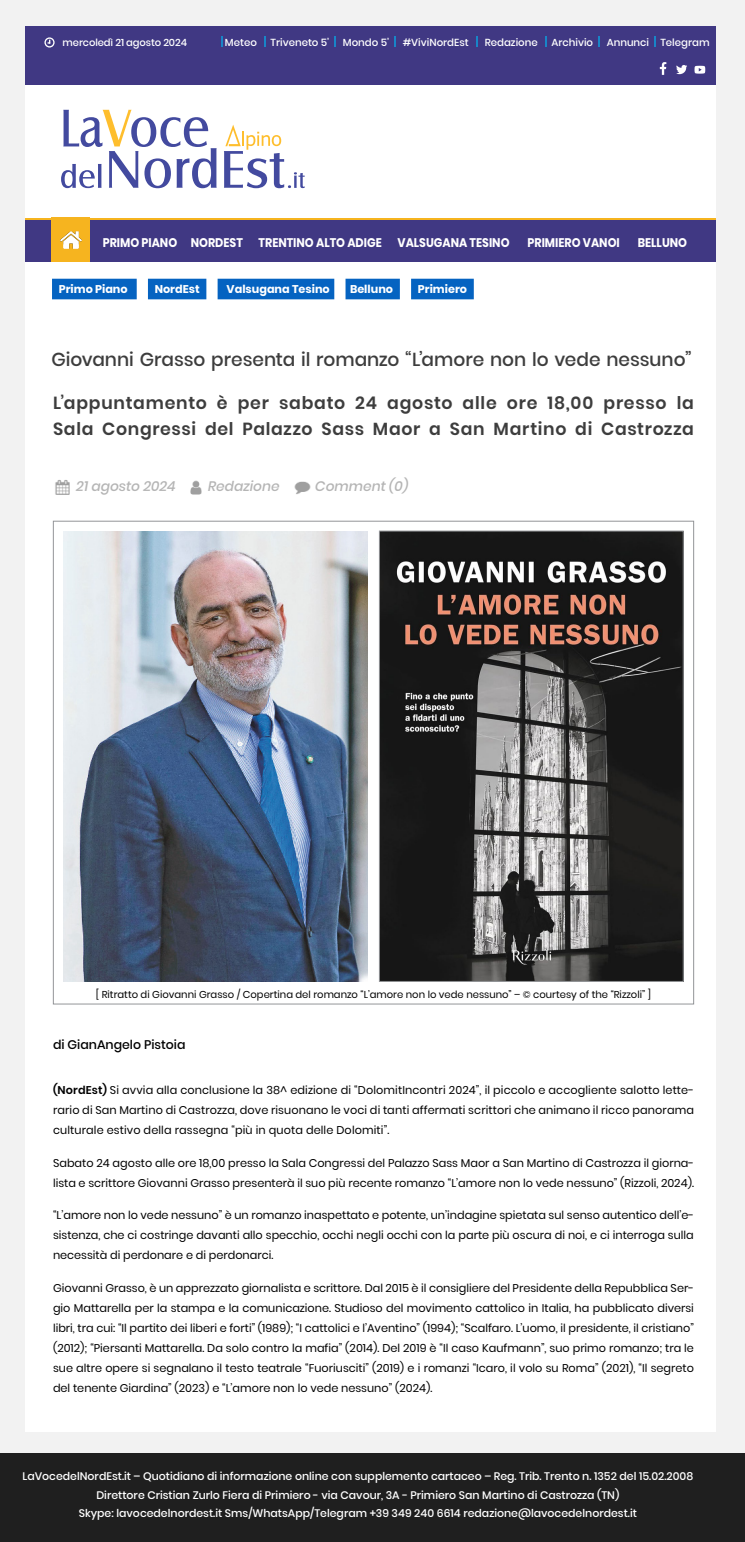
<style>
.page{position:relative;width:745px;height:1542px;background:#fff}
.page>*{position:absolute;margin:0;border:0;box-sizing:border-box;transform-origin:0 0}
.t1{font:500 18.75px "Poppins";color:#3d3d3d}
.t2{font:600 17.5px/25.8px "Poppins";letter-spacing:.04em;color:#3d3d3d}
.t3{font:italic 500 13.75px "Poppins";color:#b5b5b5}
.t4{font:700 12.5px "Poppins";color:#fff;scale:.9 1}
.t5{font:500 12.5px "Poppins";color:#000}
.t6{font:11.25px/20px "Poppins";color:#000;text-align:justify}
.t7{font:700 11.25px "Poppins";color:#fff}
.t8{font:500 10.88px/18.5px "Poppins";color:#fff;text-align:center}
.t9{font:500 10.25px "Poppins";color:#fff}
.t10{font:10px "Poppins";color:#000}
.t11{font:500 10px "Poppins";letter-spacing:-.01em;color:#fff}
.s1{font-weight:600}
</style>
<div class="page">
<div style="left:24px;top:218px;width:695px;height:32px;background:#f6b41f"></div>
<div style="left:24px;top:220px;width:695px;height:42px;background:#403883"></div>
<div style="left:0;top:0;width:744px;height:57px;background:#f2f2f2"></div>
<div style="left:24px;top:27px;width:695px;height:58px;background:#403883"></div>
<div style="left:716px;top:0;width:28px;height:1541px;background:#f2f2f2"></div>
<div style="left:0;top:0;width:24px;height:1541px;background:#f2f2f2"></div>
<img style="left:55px;top:480px;width:15px;height:15px">
<img style="left:190px;top:480px;width:12px;height:15px">
<img style="left:294px;top:481px;width:17px;height:13px">
<svg style="left:61px;top:110px;width:155px;height:78px"></svg>
<svg style="left:224px;top:125px;width:80px;height:63px"></svg>
<div style="left:52px;top:279px;width:85px;height:20px;background:#0563c1"></div>
<div style="left:148px;top:279px;width:58px;height:20px;background:#0563c1"></div>
<div style="left:217px;top:279px;width:117px;height:20px;background:#0563c1"></div>
<div style="left:345px;top:279px;width:54px;height:20px;background:#0563c1"></div>
<div style="left:411px;top:279px;width:62px;height:20px;background:#0563c1"></div>
<div style="left:0;top:1431px;width:744px;height:110px;background:#f2f2f2"></div>
<div style="left:0;top:1453px;width:744px;height:88px;background:#1f1f1f"></div>
<img style="left:659px;top:62px;width:47px;height:13px">
<div style="left:51px;top:218px;width:39px;height:44px;background:#f6b41f"></div>
<img style="left:60px;top:231px;width:21px;height:18px">
<div style="left:44px;top:37px;width:11px;height:11px;border:1px solid #fff;border-radius:50%"></div>
<img style="left:64px;top:531px;width:303px;height:450px">
<img style="left:381px;top:533px;width:300px;height:446px">
<div style="left:379px;top:531px;width:304px;height:450px;border:1px solid #939598"></div>
<p class="t11" style="left:63px;top:37px;width:126px">mercoledì 21 agosto 2024</p>
<p class="t9" style="left:225px;top:36px;width:34px">Meteo</p>
<p class="t9" style="left:270px;top:36px;width:60px">Triveneto 5’</p>
<p class="t9" style="left:342px;top:36px;width:48px">Mondo 5’</p>
<p class="t9" style="left:402px;top:36px;width:67px">#ViviNordEst</p>
<p class="t9" style="left:484px;top:36px;width:55px">Redazione</p>
<p class="t9" style="left:551px;top:36px;width:43px">Archivio</p>
<p class="t9" style="left:606px;top:36px;width:104px">Annunci Telegram</p>
<p class="t4" style="left:103px;top:235px;width:155px">PRIMO PIANO NORDEST</p>
<p class="t4" style="left:258px;top:235px;width:137px">TRENTINO ALTO ADIGE</p>
<p class="t4" style="left:397px;top:235px;width:126px">VALSUGANA TESINO</p>
<p class="t4" style="left:527px;top:235px;width:104px">PRIMIERO VANOI</p>
<p class="t4" style="left:637px;top:235px;width:56px">BELLUNO</p>
<p class="t7" style="left:59px;top:283px;width:70px">PRIMO PIANO</p>
<p class="t7" style="left:155px;top:283px;width:46px">NORDEST</p>
<p class="t7" style="left:226px;top:283px;width:105px">VALSUGANA TESINO</p>
<p class="t7" style="left:350px;top:283px;width:45px">BELLUNO</p>
<p class="t7" style="left:417px;top:283px;width:51px">PRIMIERO</p>
<h1 class="t1" style="left:51px;top:348px;width:641px">Giovanni Grasso presenta il romanzo “L’amore non lo vede nessuno”</h1>
<h2 class="t2" style="left:53px;top:390px;width:642px">L’appuntamento è per sabato 24 agosto alle ore 18,00 presso la<br>Sala Congressi del Palazzo Sass Maor a San Martino di Castrozza</h2>
<p class="t3" style="left:76px;top:478px;width:101px">21 agosto 2024</p>
<p class="t3" style="left:208px;top:478px;width:73px">Redazione</p>
<p class="t3" style="left:315px;top:478px;width:94px">Comment (0)</p>
<p class="t10" style="left:96px;top:988px;width:556px">[ Ritratto di Giovanni Grasso / Copertina del romanzo “L’amore non lo vede nessuno” – © courtesy of the “Rizzoli” ]</p>
<p class="t5" style="left:53px;top:1037px;width:134px">di GianAngelo Pistoia</p>
<p class="t6" style="left:53px;top:1080px;width:642px"><span class="s1">(NordEst)</span> Si avvia alla conclusione la 38^ edizione di “DolomitIncontri 2024”, il piccolo e accogliente salotto lette&shy;rario di San Martino di Castrozza, dove risuonano le voci di tanti affermati scrittori che animano il ricco panorama culturale estivo della rassegna “più in quota delle Dolomiti”.</p>
<p class="t6" style="left:53px;top:1152px;width:642px">Sabato 24 agosto alle ore 18,00 presso la Sala Congressi del Palazzo Sass Maor a San Martino di Castrozza il giorna&shy;lista e scrittore Giovanni Grasso presenterà il suo più recente romanzo “L’amore non lo vede nessuno” (Rizzoli, 2024).</p>
<p class="t6" style="left:53px;top:1205px;width:642px">“L’amore non lo vede nessuno” è un romanzo inaspettato e potente, un’indagine spietata sul senso autentico dell’e&shy;sistenza, che ci costringe davanti allo specchio, occhi negli occhi con la parte più oscura di noi, e ci interroga sulla necessità di perdonare e di perdonarci.</p>
<p class="t6" style="left:53px;top:1277px;width:642px">Giovanni Grasso, è un apprezzato giornalista e scrittore. Dal 2015 è il consigliere del Presidente della Repubblica Ser&shy;gio Mattarella per la stampa e la comunicazione. Studioso del movimento cattolico in Italia, ha pubblicato diversi libri, tra cui: “Il partito dei liberi e forti” (1989); “I cattolici e l’Aventino” (1994); “Scalfaro. L’uomo, il presidente, il cristiano” (2012); “Piersanti Mattarella. Da solo contro la mafia” (2014). Del 2019 è “Il caso Kaufmann”, suo primo romanzo; tra le sue altre opere si segnalano il testo teatrale “Fuoriusciti” (2019) e i romanzi “Icaro, il volo su Roma” (2021), “Il segreto del tenente Giardina” (2023) e “L’amore non lo vede nessuno” (2024).</p>
<p class="t8" style="left:22px;top:1467px;width:671px">LaVocedelNordEst.it – Quotidiano di informazione online con supplemento cartaceo – Reg. Trib. Trento n. 1352 del 15.02.2008<br>Direttore Cristian Zurlo Fiera di Primiero - via Cavour, 3A - Primiero San Martino di Castrozza (TN)<br>Skype: lavocedelnordest.it Sms/WhatsApp/Telegram +39 349 240 6614 redazione@lavocedelnordest.it</p>
</div>
